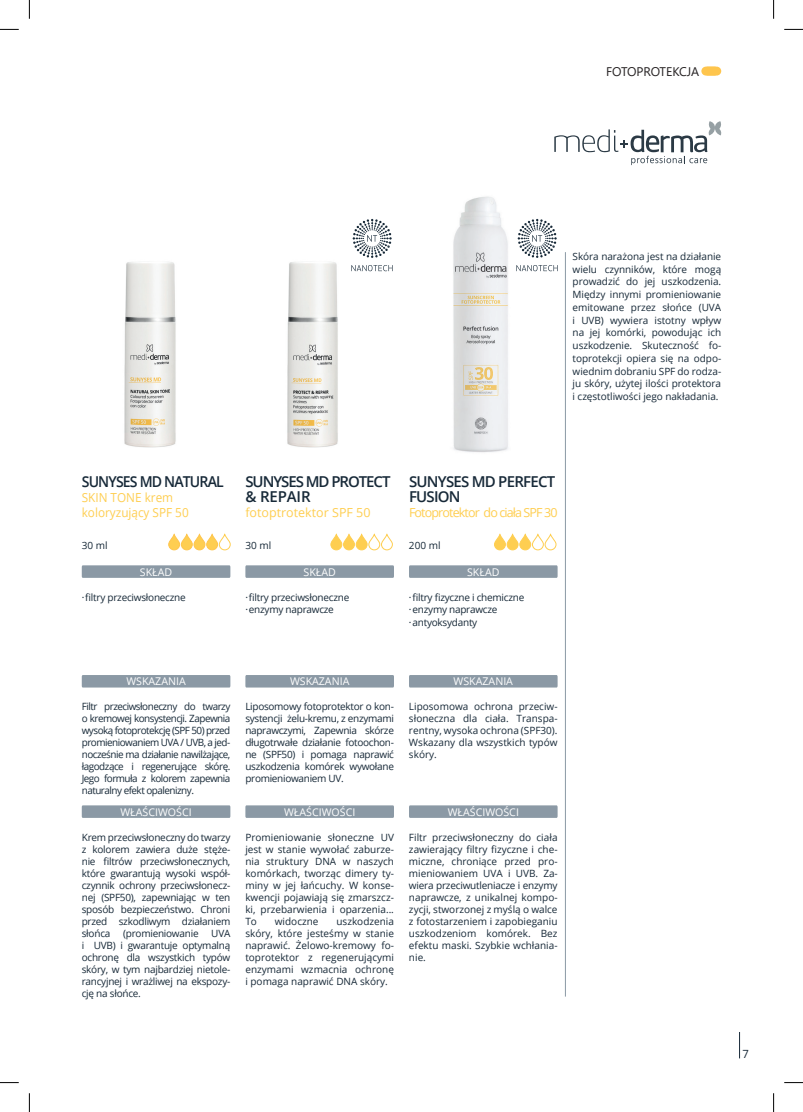
<style>
.page{position:relative;width:803px;height:1112px;background:#fff}
.page>*{position:absolute;margin:0;border:0;box-sizing:border-box;transform-origin:0 0}
.t1{font:600 15px/15px "Open Sans";letter-spacing:-.06em;color:#172938}
.t2{font:600 15px "Open Sans";letter-spacing:-.06em;color:#172938;scale:.94 1}
.t3{font:12.5px/15px "Open Sans";color:#fece51;scale:.94 1}
.t4{font:12.5px "Open Sans";letter-spacing:-.07em;color:#fece51}
.t5{font:12.5px "Open Sans";color:#fece51}
.t6{font:12.5px "Segoe UI";letter-spacing:-.005em;color:#231f20}
.t7{font:11.25px "Open Sans";color:#172938}
.t8{font:10.62px "Open Sans";color:#fff}
.t9{font:10px/12px "Open Sans";letter-spacing:-.025em;color:#172938;text-align:justify}
.t10{font:10px "Open Sans";color:#172938}
</style>
<div class="page">
<svg style="left:739px;top:1032px;width:1px;height:26px"></svg>
<svg style="left:554px;top:121px;width:168px;height:44px"></svg>
<svg style="left:701px;top:67px;width:20px;height:8px"></svg>
<div style="left:82px;top:675px;width:148px;height:12px;background:#8b99a5"></div>
<div style="left:245px;top:675px;width:149px;height:12px;background:#8b99a5"></div>
<div style="left:409px;top:675px;width:149px;height:12px;background:#8b99a5"></div>
<svg style="left:82px;top:565px;width:148px;height:12px;background:#8e9ba7"></svg>
<svg style="left:245px;top:565px;width:149px;height:12px;background:#8e9ca7"></svg>
<svg style="left:409px;top:565px;width:149px;height:12px;background:#8e9ca7"></svg>
<svg style="left:82px;top:805px;width:148px;height:12px;background:#8e9ca7"></svg>
<svg style="left:245px;top:805px;width:149px;height:12px;background:#8f9ca8"></svg>
<svg style="left:409px;top:805px;width:149px;height:12px;background:#8f9ca8"></svg>
<svg style="left:168px;top:534px;width:63px;height:16px"></svg>
<svg style="left:331px;top:534px;width:62px;height:16px"></svg>
<svg style="left:494px;top:534px;width:62px;height:16px"></svg>
<hr style="left:565px;top:252px;width:1px;height:744px;background:#8b99a5">
<img style="left:124px;top:262px;width:52px;height:186px">
<img style="left:287px;top:262px;width:51px;height:186px">
<img style="left:453px;top:196px;width:70px;height:257px">
<svg style="left:351px;top:219px;width:41px;height:52px"></svg>
<svg style="left:516px;top:219px;width:41px;height:52px"></svg>
<svg style="left:0;top:29px;width:19px;height:1px"></svg>
<svg style="left:784px;top:29px;width:19px;height:1px"></svg>
<svg style="left:0;top:1082px;width:19px;height:1px"></svg>
<svg style="left:784px;top:1082px;width:19px;height:1px"></svg>
<svg style="left:29px;top:0;width:1px;height:19px"></svg>
<svg style="left:29px;top:1093px;width:1px;height:18px"></svg>
<svg style="left:773px;top:0;width:1px;height:19px"></svg>
<svg style="left:773px;top:1093px;width:1px;height:18px"></svg>
<p class="t6" style="left:606px;top:59px;width:95px">FOTOPROTEKCJA</p>
<p class="t9" style="left:573px;top:249px;width:150px;line-height:12.8px">Skóra narażona jest na działanie wielu czynników, które mogą prowadzić do jej uszkodzenia.<br>Między innymi promieniowanie emitowane przez słońce (UVA i UVB) wywiera istotny wpływ na jej komórki, powodując ich uszkodzenie. Skuteczność fo&shy;toprotekcji opiera się na odpo&shy;wiednim dobraniu SPF do rodza&shy;ju skóry, użytej ilości protektora i częstotliwości jego nakładania.</p>
<h1 class="t2" style="left:82px;top:471px;width:153px">SUNYSES MD NATURAL</h1>
<p class="t3" style="left:82px;top:490px;width:115px">SKIN TONE krem koloryzujący SPF 50</p>
<p class="t9" style="left:82px;top:538px;width:27px">30 ml</p>
<h1 class="t1" style="left:245px;top:474px;width:147px">SUNYSES MD PROTECT &amp; REPAIR</h1>
<p class="t5" style="left:245px;top:504px;width:127px">fotoptrotektor SPF 50</p>
<h1 class="t1" style="left:409px;top:474px;width:148px">SUNYSES MD PERFECT<br>FUSION</h1>
<p class="t4" style="left:409px;top:504px;width:150px">Fotoprotektor do ciała SPF 30</p>
<p class="t9" style="left:245px;top:538px;width:27px">30 ml</p>
<p class="t9" style="left:409px;top:538px;width:33px">200 ml</p>
<p class="t8" style="left:140px;top:564px;width:34px">SKŁAD</p>
<p class="t8" style="left:303px;top:564px;width:34px">SKŁAD</p>
<p class="t8" style="left:467px;top:564px;width:34px">SKŁAD</p>
<p class="t9" style="left:82px;top:590px;width:105px">·filtry przeciwsłoneczne</p>
<p class="t9" style="left:245px;top:590px;width:105px;line-height:12.8px">·filtry przeciwsłoneczne ·enzymy naprawcze</p>
<p class="t9" style="left:409px;top:590px;width:117px;line-height:12.8px;text-align:left">·filtry fizyczne i chemiczne ·enzymy naprawcze ·antyoksydanty</p>
<p class="t8" style="left:126px;top:674px;width:61px">WSKAZANIA</p>
<p class="t8" style="left:290px;top:674px;width:61px">WSKAZANIA</p>
<p class="t8" style="left:454px;top:674px;width:61px">WSKAZANIA</p>
<p class="t9" style="left:82px;top:700px;width:150px">Filtr przeciwsłoneczny do twarzy o kremowej konsystencji. Zapewnia wysoką fotoprotekcję (SPF 50) przed promieniowaniem UVA / UVB, a jed&shy;nocześnie ma działanie nawilżające, łagodzące i regenerujące skórę.<br>Jego formuła z kolorem zapewnia naturalny efekt opalenizny.</p>
<p class="t9" style="left:245px;top:700px;width:150px">Liposomowy fotoprotektor o kon&shy;systencji żelu-kremu, z enzymami naprawczymi, Zapewnia skórze długotrwałe działanie fotoochon&shy;ne (SPF50) i pomaga naprawić uszkodzenia komórek wywołane promieniowaniem UV.</p>
<p class="t9" style="left:409px;top:700px;width:150px">Liposomowa ochrona przeciw&shy;słoneczna dla ciała. Transpa&shy;rentny, wysoka ochrona (SPF30).<br>Wskazany dla wszystkich typów skóry.</p>
<p class="t8" style="left:120px;top:804px;width:73px">WŁAŚCIWOŚCI</p>
<p class="t8" style="left:284px;top:804px;width:73px">WŁAŚCIWOŚCI</p>
<p class="t8" style="left:448px;top:804px;width:73px">WŁAŚCIWOŚCI</p>
<p class="t9" style="left:82px;top:830px;width:150px">Krem przeciwsłoneczny do twarzy z kolorem zawiera duże stęże&shy;nie filtrów przeciwsłonecznych, które gwarantują wysoki współ&shy;czynnik ochrony przeciwsłonecz&shy;nej (SPF50), zapewniając w ten sposób bezpieczeństwo. Chroni przed szkodliwym działaniem słońca</p>
<p class="t9" style="left:123px;top:926px;width:77px">(promieniowanie</p>
<p class="t9" style="left:82px;top:926px;width:150px;text-indent:130px">UVA i UVB) i gwarantuje optymalną ochronę dla wszystkich typów skóry, w tym najbardziej nietole&shy;rancyjnej i wrażliwej na ekspozy&shy;cję na słońce.</p>
<p class="t9" style="left:245px;top:830px;width:150px">Promieniowanie słoneczne UV jest w stanie wywołać zaburze&shy;nia struktury DNA w naszych komórkach, tworząc dimery ty&shy;miny w jej łańcuchy. W konse&shy;kwencji pojawiają się zmarszcz&shy;ki, przebarwienia i oparzenia...<br>To</p>
<p class="t9" style="left:245px;top:914px;width:150px;text-indent:91px">uszkodzenia skóry, które jesteśmy w stanie naprawić. Żelowo-kremowy fo&shy;toprotektor z regenerującymi enzymami wzmacnia ochronę i pomaga naprawić DNA skóry.</p>
<p class="t10" style="left:275px;top:914px;width:45px">widoczne</p>
<p class="t9" style="left:409px;top:830px;width:150px">Filtr przeciwsłoneczny do ciała zawierający filtry fizyczne i che&shy;miczne, chroniące przed pro&shy;mieniowaniem UVA i UVB. Za&shy;wiera przeciwutleniacze i enzymy naprawcze, z unikalnej kompo&shy;zycji, stworzonej z myślą o walce z fotostarzeniem i zapobieganiu uszkodzeniom komórek. Bez efektu maski. Szybkie wchłania&shy;nie.</p>
<p class="t7" style="left:742px;top:1046px;width:8px">7</p>
</div>
